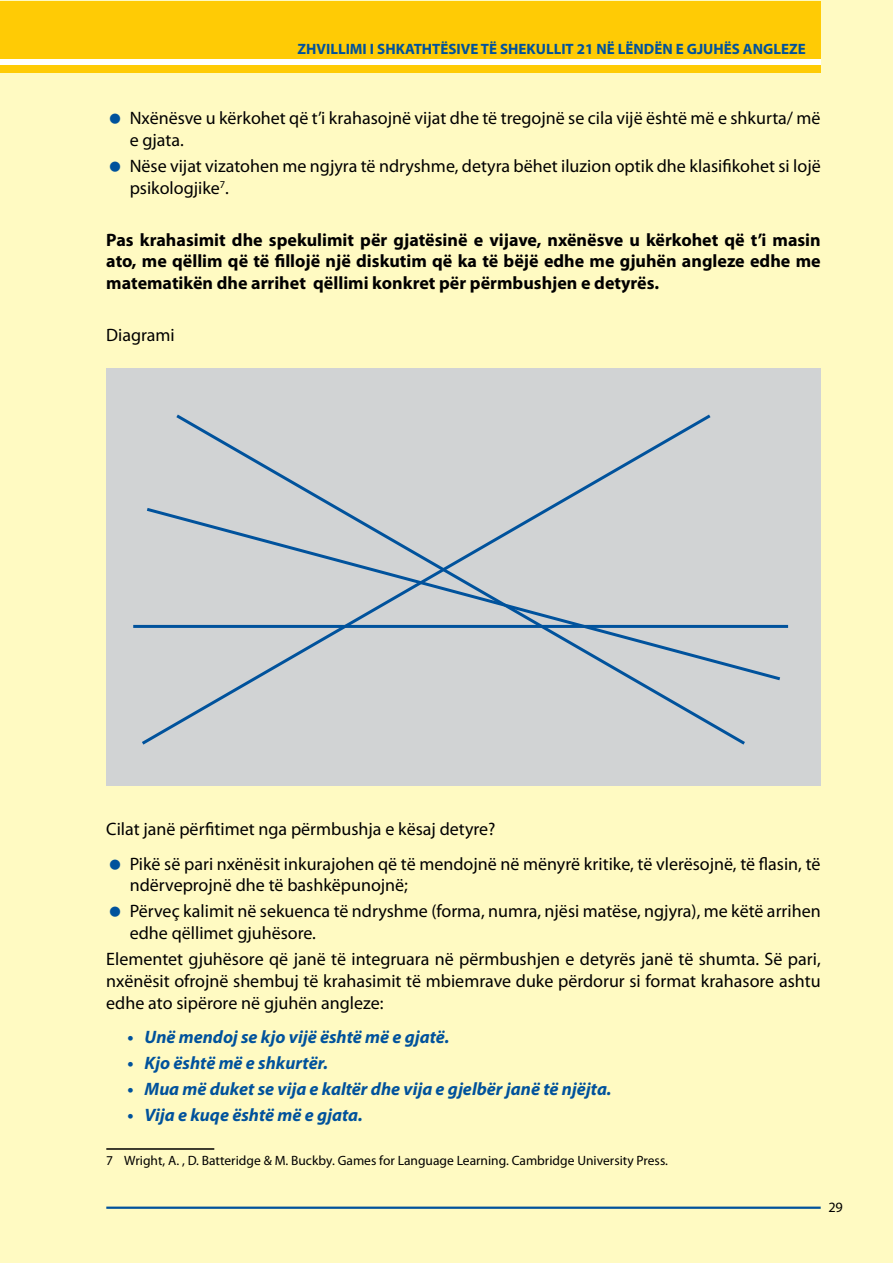
<style>
.page{position:relative;width:893px;height:1263px;background:#fffac2}
.page>*{position:absolute;margin:0;border:0;box-sizing:border-box;transform-origin:0 0}
.t1{font:18px/21.8px "Myriad Pro";color:#000}
.t2{font:700 18px/21.8px "Myriad Pro";color:#000;text-align:justify}
.t3{font:italic 700 18px "Myriad Pro";color:#00529c}
.t4{font:700 15px "Myriad Pro";color:#00529c}
.t5{font:14.25px "Myriad Pro";color:#000}
.t6{font:13.5px "Myriad Pro";color:#000}
</style>
<div class="page">
<hr style="left:106px;top:1206px;width:715px;height:3px;background:#00529c">
<div style="left:1px;top:1px;width:820px;height:71px;background:#ffcb05"></div>
<div style="left:0;top:60px;width:821px;height:5px;background:#fff"></div>
<hr style="left:106px;top:1148px;width:108px;height:2px;background:#000">
<div style="left:106px;top:368px;width:715px;height:417px;background:#d1d3d4"></div>
<hr style="left:133px;top:625px;width:655px;height:3px;background:#00529c">
<svg style="left:139px;top:414px;width:575px;height:331px"></svg>
<p class="t4" style="left:298px;top:39px;width:510px">ZHVILLIMI I SHKATHTËSIVE TË SHEKULLIT 21 NË LËNDËN E GJUHËS ANGLEZE</p>
<p class="t1" style="left:130px;top:107px;width:692px">Nxënësve u kërkohet që t’i krahasojnë vijat dhe të tregojnë se cila vijë është më e shkurta/ më e gjata.</p>
<p class="t1" style="left:130px;top:155px;width:692px">Nëse vijat vizatohen me ngjyra të ndryshme, detyra bëhet iluzion optik dhe klasifikohet si lojë psikologjike<sup>7</sup>.</p>
<p class="t2" style="left:106px;top:228px;width:716px">Pas krahasimit dhe spekulimit për gjatësinë e vijave, nxënësve u kërkohet që t’i masin ato, me qëllim që të fillojë një diskutim që ka të bëjë edhe me gjuhën angleze edhe me matematikën dhe arrihet qëllimi konkret për përmbushjen e detyrës.</p>
<p class="t1" style="left:106px;top:324px;width:70px">Diagrami</p>
<p class="t1" style="left:130px;top:812px;width:692px;line-height:34.5px;text-indent:-23px">Cilat janë përfitimet nga përmbushja e kësaj detyre?<br>Pikë së pari nxënësit inkurajohen që të mendojnë në mënyrë kritike, të vlerësojnë, të flasin, të</p>
<p class="t1" style="left:130px;top:872px;width:693px;line-height:26px">ndërveprojnë dhe të bashkëpunojnë;<br>Përveç kalimit në sekuenca të ndryshme (forma, numra, njësi matëse, ngjyra), me këtë arrihen</p>
<p class="t1" style="left:106px;top:920px;width:716px;line-height:26px;text-indent:23px">edhe qëllimet gjuhësore.<br>Elementet gjuhësore që janë të integruara në përmbushjen e detyrës janë të shumta. Së pari,</p>
<p class="t1" style="left:106px;top:970px;width:716px">nxënësit ofrojnë shembuj të krahasimit të mbiemrave duke përdorur si format krahasore ashtu edhe ato sipërore në gjuhën angleze:</p>
<p class="t3" style="left:128px;top:1025px;width:323px">• Unë mendoj se kjo vijë është më e gjatë.</p>
<p class="t3" style="left:128px;top:1051px;width:202px">• Kjo është më e shkurtër.</p>
<p class="t3" style="left:128px;top:1077px;width:486px">• Mua më duket se vija e kaltër dhe vija e gjelbër janë të njëjta.</p>
<p class="t3" style="left:128px;top:1103px;width:237px">• Vija e kuqe është më e gjata.</p>
<p class="t6" style="left:106px;top:1152px;width:563px">7 Wright, A. , D. Batteridge &amp; M. Buckby. Games for Language Learning. Cambridge University Press.</p>
<p class="t5" style="left:828px;top:1199px;width:16px">29</p>
</div>
